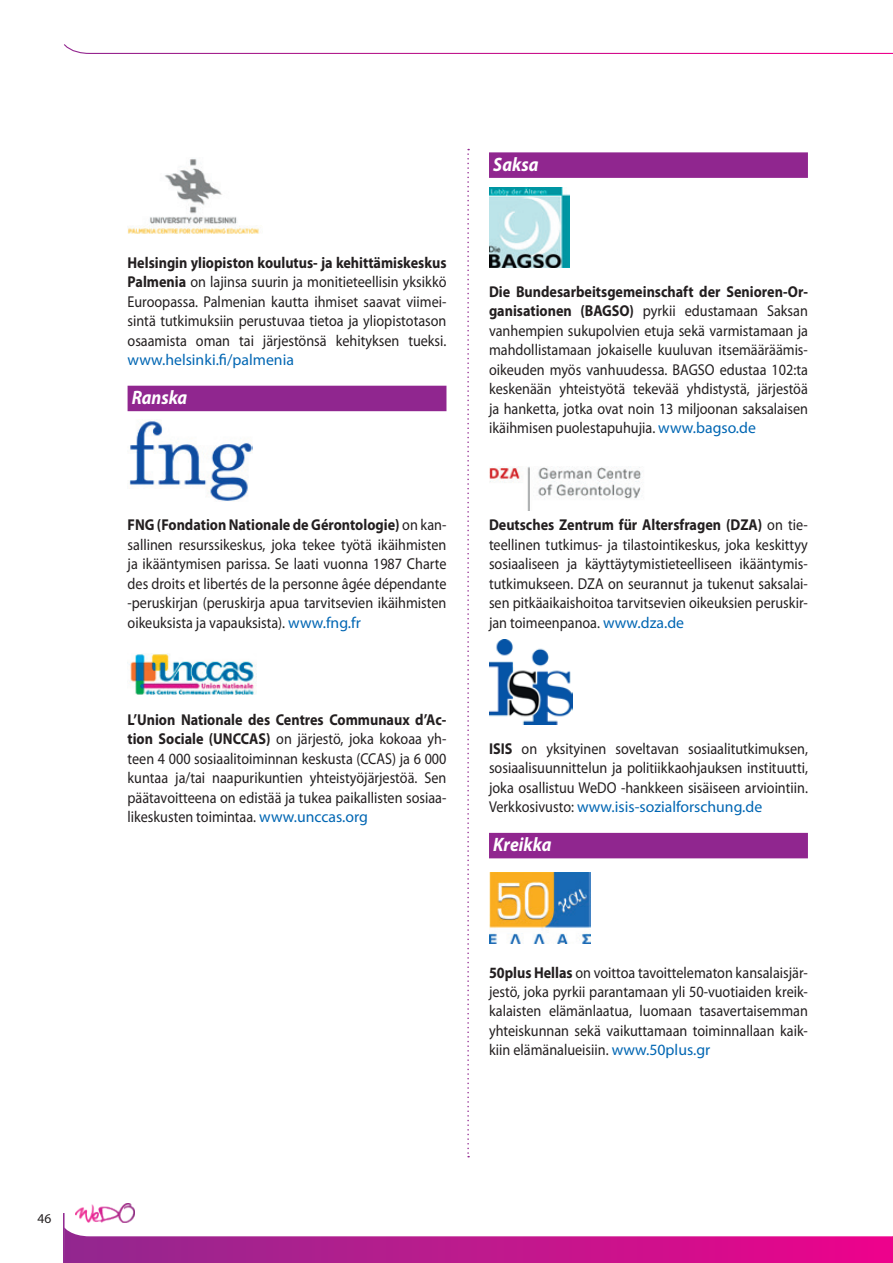
<style>
.page{position:relative;width:893px;height:1263px;background:#fff}
.page>*{position:absolute;margin:0;border:0;box-sizing:border-box;transform-origin:0 0}
.t1{font:italic 700 19.5px "Myriad Pro";color:#fff;scale:.9 1}
.t2{font:15.75px/19.5px "Myriad Pro";color:#231f20;text-align:justify;scale:.9 1}
.t3{font:15.75px "Myriad Pro";color:#0166b3}
.t4{font:13.5px "Myriad Pro";color:#231f20}
.s1{font-weight:700}
.s2{color:#0166b3}
</style>
<div class="page">
<svg style="left:65px;top:1228px;width:828px;height:35px"></svg>
<hr style="left:63px;top:1213px;width:2px;height:50px;background:#90268f">
<img style="left:76px;top:1203px;width:58px;height:20px">
<div style="left:128px;top:386px;width:318px;height:25px;background:#90268f"></div>
<img style="left:128px;top:159px;width:131px;height:75px">
<img style="left:129px;top:420px;width:124px;height:81px">
<img style="left:129px;top:654px;width:128px;height:40px">
<div style="left:489px;top:152px;width:319px;height:26px;background:#90268f"></div>
<div style="left:489px;top:833px;width:319px;height:25px;background:#90268f"></div>
<img style="left:489px;top:187px;width:81px;height:81px">
<img style="left:489px;top:466px;width:152px;height:44px">
<img style="left:489px;top:640px;width:83px;height:84px">
<img style="left:489px;top:872px;width:101px;height:71px">
<svg style="left:467px;top:149px;width:2px;height:1008px"></svg>
<svg style="left:64px;top:44px;width:829px;height:10px"></svg>
<p class="t4" style="left:38px;top:1210px;width:15px">46</p>
<p class="t2" style="left:128px;top:253px;width:356px"><span class="s1">Helsingin yliopiston koulutus- ja kehittämiskeskus Palmenia</span> on lajinsa suurin ja monitieteellisin yksikkö Euroopassa. Palmenian kautta ihmiset saavat viimei&shy;sintä tutkimuksiin perustuvaa tietoa ja yliopistotason osaamista oman tai järjestönsä kehityksen tueksi.</p>
<p class="t3" style="left:128px;top:350px;width:168px">www.helsinki.fi/palmenia</p>
<p class="t1" style="left:132px;top:387px;width:63px">Ranska</p>
<p class="t2" style="left:128px;top:515px;width:356px"><span class="s1">FNG (Fondation Nationale de Gérontologie)</span> on kan&shy;sallinen resurssikeskus, joka tekee työtä ikäihmisten ja ikääntymisen parissa. Se laati vuonna 1987 Charte des droits et libertés de la personne âgée dépendante -peruskirjan (peruskirja apua tarvitsevien ikäihmisten oikeuksista ja vapauksista). <span class="s2">www.fng.fr</span></p>
<p class="t2" style="left:128px;top:709px;width:356px"><span class="s1">L’Union Nationale des Centres Communaux d’Ac&shy;tion Sociale (UNCCAS)</span> on järjestö, joka kokoaa yh&shy;teen 4 000 sosiaalitoiminnan keskusta (CCAS) ja 6 000 kuntaa ja/tai naapurikuntien yhteistyöjärjestöä. Sen päätavoitteena on edistää ja tukea paikallisten sosiaa&shy;likeskusten toimintaa. <span class="s2">www.unccas.org</span></p>
<p class="t1" style="left:493px;top:153px;width:52px">Saksa</p>
<p class="t2" style="left:489px;top:282px;width:356px"><span class="s1">Die Bundesarbeitsgemeinschaft der Senioren-Or&shy;ganisationen (BAGSO)</span> pyrkii edustamaan Saksan vanhempien sukupolvien etuja sekä varmistamaan ja mahdollistamaan jokaiselle kuuluvan itsemääräämis&shy;oikeuden myös vanhuudessa. BAGSO edustaa 102:ta keskenään yhteistyötä tekevää yhdistystä, järjestöä ja hanketta, jotka ovat noin 13 miljoonan saksalaisen ikäihmisen puolestapuhujia. <span class="s2">www.bagso.de</span></p>
<p class="t2" style="left:489px;top:515px;width:356px"><span class="s1">Deutsches Zentrum für Altersfragen (DZA)</span> on tie&shy;teellinen tutkimus- ja tilastointikeskus, joka keskittyy sosiaaliseen ja käyttäytymistieteelliseen ikääntymis&shy;tutkimukseen. DZA on seurannut ja tukenut saksalai&shy;sen pitkäaikaishoitoa tarvitsevien oikeuksien peruskir&shy;jan toimeenpanoa. <span class="s2">www.dza.de</span></p>
<p class="t2" style="left:489px;top:739px;width:356px"><span class="s1">ISIS</span> on yksityinen soveltavan sosiaalitutkimuksen, sosiaalisuunnittelun ja politiikkaohjauksen instituutti, joka osallistuu WeDO -hankkeen sisäiseen arviointiin.<br>Verkkosivusto: <span class="s2">www.isis-sozialforschung.de</span></p>
<p class="t1" style="left:493px;top:834px;width:66px">Kreikka</p>
<p class="t2" style="left:489px;top:962px;width:356px"><span class="s1">50plus Hellas</span> on voittoa tavoittelematon kansalaisjär&shy;jestö, joka pyrkii parantamaan yli 50-vuotiaiden kreik&shy;kalaisten elämänlaatua, luomaan tasavertaisemman yhteiskunnan sekä vaikuttamaan toiminnallaan kaik&shy;kiin elämänalueisiin. <span class="s2">www.50plus.gr</span></p>
</div>
